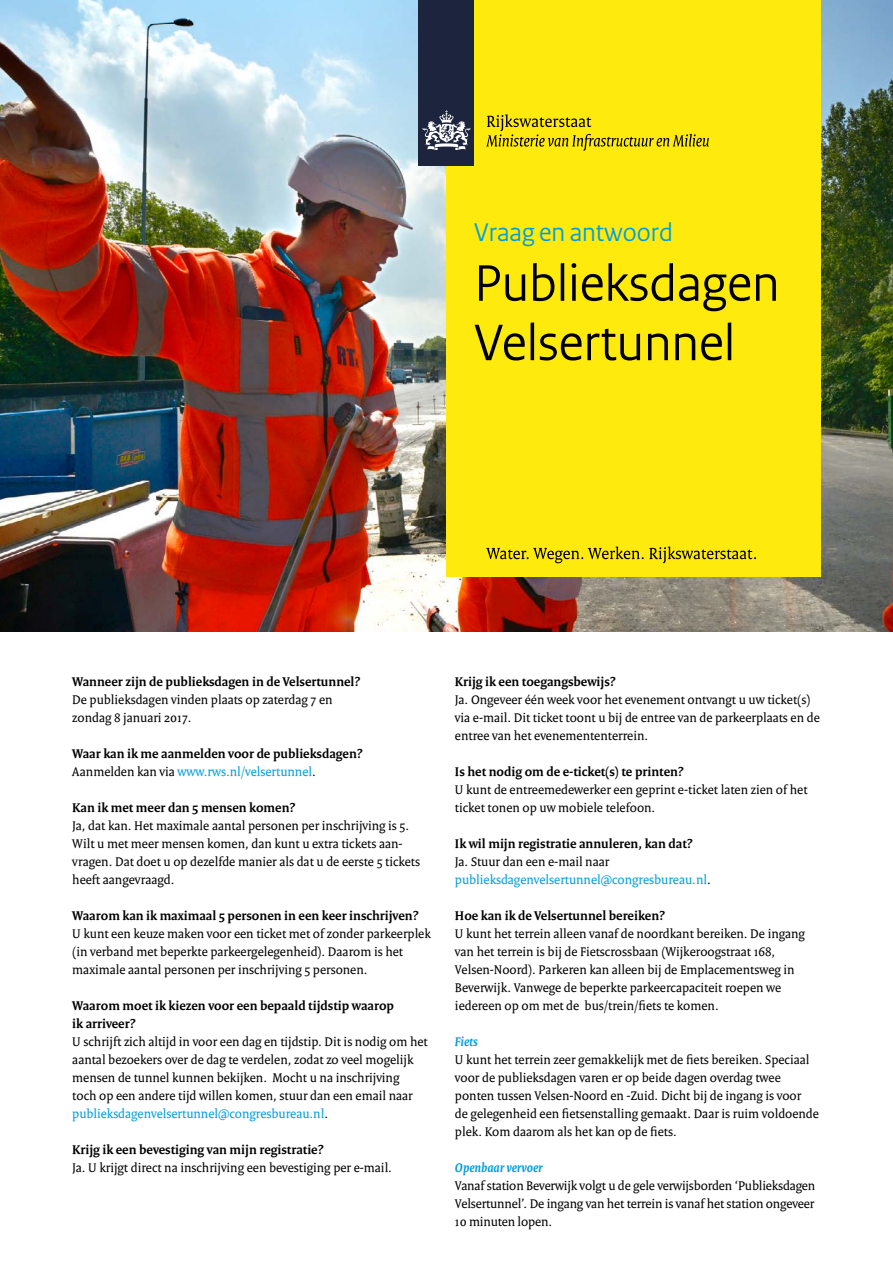
<style>
.page{position:relative;width:893px;height:1263px;background:#fff}
.page>*{position:absolute;margin:0;border:0;box-sizing:border-box;transform-origin:0 0}
.t1{font:54px/59.4px "Rijksoverheid Sans Heading";color:#000}
.t2{font:27px "Rijksoverheid Sans Heading";color:#009ede}
.t3{font:13.5px/18px "Rijksoverheid Serif";color:#000}
.t4{font:700 13.5px/18px "Rijksoverheid Serif";color:#000}
.t5{font:13.5px/18px "Rijksoverheid Serif";color:#009ede}
.t6{font:italic 700 13.5px "Rijksoverheid Serif";color:#009ede}
.s1{font-weight:400}
.s2{font-weight:400;color:#009ede}
.s3{color:#009ede}
.s4{color:#000}
</style>
<div class="page">
<img style="left:815px;top:0;width:78px;height:631px">
<img style="left:0;top:0;width:759px;height:631px">
<div style="left:446px;top:0;width:375px;height:576px;background:#ffea0e"></div>
<div style="left:419px;top:0;width:55px;height:166px;background:#1c243e"></div>
<svg style="left:423px;top:110px;width:47px;height:40px"></svg>
<svg style="left:486px;top:114px;width:223px;height:37px"></svg>
<svg style="left:486px;top:547px;width:270px;height:16px"></svg>
<h2 class="t2" style="left:474px;top:217px;width:200px">Vraag en antwoord</h2>
<h1 class="t1" style="left:474px;top:254px;width:307px">Publieksdagen<br>Velsertunnel</h1>
<p class="t4" style="left:72px;top:672px;width:290px">Wanneer zijn de publieksdagen in de Velsertunnel?</p>
<p class="t3" style="left:72px;top:690px;width:262px">De publieksdagen vinden plaats op zaterdag 7 en zondag 8 januari 2017.</p>
<p class="t4" style="left:72px;top:744px;width:292px">Waar kan ik me aanmelden voor de publieksdagen?<br><span class="s1">Aanmelden kan via</span> <span class="s2">www.rws.nl/velsertunnel</span><span class="s1">.</span></p>
<p class="t4" style="left:72px;top:798px;width:225px">Kan ik met meer dan 5 mensen komen?</p>
<p class="t3" style="left:72px;top:816px;width:349px">Ja, dat kan. Het maximale aantal personen per inschrijving is 5.<br>Wilt u met meer mensen komen, dan kunt u extra tickets aan&shy;vragen. Dat doet u op dezelfde manier als dat u de eerste 5 tickets heeft aangevraagd.</p>
<p class="t4" style="left:72px;top:906px;width:348px">Waarom kan ik maximaal 5 personen in een keer inschrijven?</p>
<p class="t3" style="left:72px;top:924px;width:360px">U kunt een keuze maken voor een ticket met of zonder parkeerplek (in verband met beperkte parkeergelegenheid). Daarom is het maximale aantal personen per inschrijving 5 personen.</p>
<p class="t4" style="left:72px;top:996px;width:323px">Waarom moet ik kiezen voor een bepaald tijdstip waarop ik arriveer?</p>
<p class="t3" style="left:72px;top:1032px;width:357px">U schrijft zich altijd in voor een dag en tijdstip. Dit is nodig om het aantal bezoekers over de dag te verdelen, zodat zo veel mogelijk mensen de tunnel kunnen bekijken. Mocht u na inschrijving<br>toch op een andere tijd willen komen, stuur dan een email naar <span class="s3">publieksdagenvelsertunnel@congresbureau.nl</span>.</p>
<p class="t4" style="left:72px;top:1140px;width:253px">Krijg ik een bevestiging van mijn registratie?</p>
<p class="t3" style="left:72px;top:1158px;width:321px">Ja. U krijgt direct na inschrijving een bevestiging per e-mail.</p>
<p class="t4" style="left:455px;top:672px;width:162px">Krijg ik een toegangsbewijs?</p>
<p class="t3" style="left:455px;top:690px;width:366px">Ja. Ongeveer één week voor het evenement ontvangt u uw ticket(s) via e-mail. Dit ticket toont u bij de entree van de parkeerplaats en de entree van het evenemententerrein.</p>
<p class="t4" style="left:455px;top:762px;width:230px">Is het nodig om de e-ticket(s) te printen?</p>
<p class="t3" style="left:455px;top:780px;width:354px">U kunt de entreemedewerker een geprint e-ticket laten zien of het ticket tonen op uw mobiele telefoon.</p>
<p class="t4" style="left:455px;top:834px;width:239px">Ik wil mijn registratie annuleren, kan dat?</p>
<p class="t5" style="left:455px;top:852px;width:257px"><span class="s4">Ja. Stuur dan een e-mail naar </span>publieksdagenvelsertunnel@congresbureau.nl<span class="s4">.</span></p>
<p class="t4" style="left:455px;top:906px;width:212px">Hoe kan ik de Velsertunnel bereiken?</p>
<p class="t3" style="left:455px;top:924px;width:352px">U kunt het terrein alleen vanaf de noordkant bereiken. De ingang van het terrein is bij de Fietscrossbaan (Wijkeroogstraat 168, Velsen-Noord). Parkeren kan alleen bij de Emplacementsweg in Beverwijk. Vanwege de beperkte parkeercapaciteit roepen we iedereen op om met de bus/trein/fiets te komen.</p>
<p class="t6" style="left:455px;top:1033px;width:24px">Fiets</p>
<p class="t3" style="left:455px;top:1050px;width:365px">U kunt het terrein zeer gemakkelijk met de fiets bereiken. Speciaal voor de publieksdagen varen er op beide dagen overdag twee ponten tussen Velsen-Noord en -Zuid. Dicht bij de ingang is voor<br>de gelegenheid een fietsenstalling gemaakt. Daar is ruim voldoende plek. Kom daarom als het kan op de fiets.</p>
<p class="t6" style="left:455px;top:1159px;width:89px">Openbaar vervoer</p>
<p class="t3" style="left:455px;top:1176px;width:362px;text-align:justify">Vanaf station Beverwijk volgt u de gele verwijsborden ‘Publieksdagen Velsertunnel’. De ingang van het terrein is vanaf het station ongeveer 10 minuten lopen.</p>
</div>
